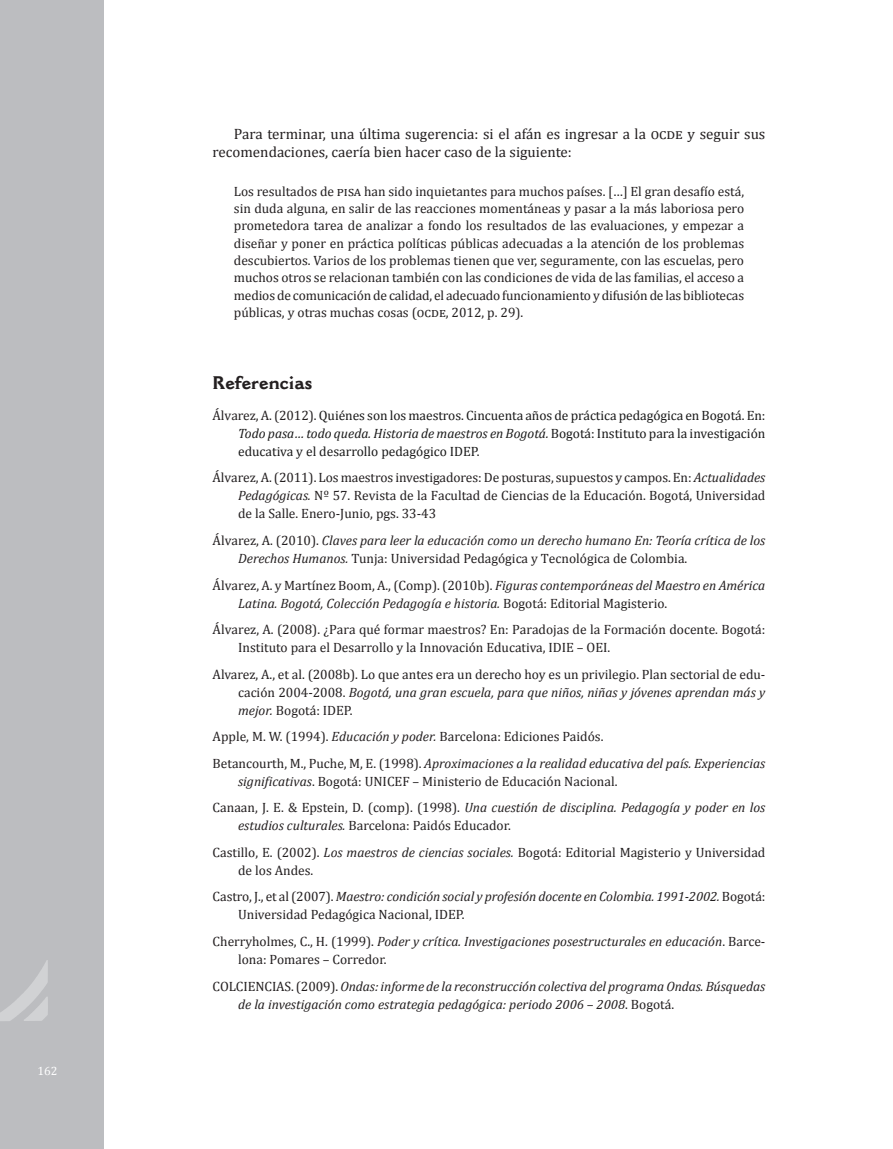
<style>
.page{position:relative;width:893px;height:1149px;background:#fff}
.page>*{position:absolute;margin:0;border:0;box-sizing:border-box;transform-origin:0 0}
.Título_2{font:700 18px "Cantoria MT Std";color:#231f20}
.C__DE_TEXTO{font:15px/18px "Cambria";color:#231f20}
.Bibliografía{font:13.5px/18px "Cambria";color:#231f20}
.Bibliografía-2{font:italic 13.5px/18px "Cambria";color:#231f20}
.Cita_textual{font:13.5px/17.2px "Cambria";color:#231f20;text-align:justify}
.Bibliografía-3{font:13.5px/18px "Cambria";color:#1a1a1a;text-align:justify}
.t1{font:12px "Cambria";color:#fff}
.s1{color:#231f20}
.s2{font-style:italic}
.s3{font-style:normal}
</style>
<div class="page">
<div style="left:0;top:0;width:104px;height:1148px;background:#bcbdc0"></div>
<svg style="left:0;top:960px;width:48px;height:60px"></svg>
<p class="t1" style="left:37px;top:1063px;width:21px">162</p>
<p class="C__DE_TEXTO" style="left:213px;top:125px;width:554px;text-indent:21px">Para terminar, una última sugerencia: si el afán es ingresar a la ocde y seguir sus recomendaciones, caería bien hacer caso de la siguiente:</p>
<p class="Cita_textual" style="left:234px;top:182px;width:512px">Los resultados de pisa han sido inquietantes para muchos países. […] El gran desafío está, sin duda alguna, en salir de las reacciones momentáneas y pasar a la más laboriosa pero prometedora tarea de analizar a fondo los resultados de las evaluaciones, y empezar a diseñar y poner en práctica políticas públicas adecuadas a la atención de los problemas descubiertos. Varios de los problemas tienen que ver, seguramente, con las escuelas, pero muchos otros se relacionan también con las condiciones de vida de las familias, el acceso a medios de comunicación de calidad, el adecuado funcionamiento y difusión de las bibliotecas públicas, y otras muchas cosas (ocde, 2012, p. 29).</p>
<p class="Título_2" style="left:213px;top:372px;width:101px">Referencias</p>
<p class="Bibliografía-3" style="left:238px;top:406px;width:529px;text-indent:-26px"><span class="s1">Álvarez, A. (2012).</span> Quiénes son los maestros. Cincuenta años de práctica pedagógica en Bogotá. En:<br><span class="s2">Todo pasa… todo queda. Historia de maestros en Bogotá.</span> Bogotá: Instituto para la investigación educativa y el desarrollo pedagógico IDEP.</p>
<p class="Bibliografía" style="left:238px;top:468px;width:529px;text-align:justify;text-indent:-26px">Álvarez, A. (2011). Los maestros investigadores: De posturas, supuestos y campos. En: <span class="s2">Actualidades Pedagógicas.</span> Nº 57. Revista de la Facultad de Ciencias de la Educación. Bogotá, Universidad de la Salle. Enero-Junio, pgs. 33-43</p>
<p class="Bibliografía-2" style="left:238px;top:530px;width:529px;text-indent:-26px"><span class="s3">Álvarez, A. (2010).</span> Claves para leer la educación como un derecho humano En: Teoría crítica de los<br>Derechos Humanos. <span class="s3">Tunja: Universidad Pedagógica y Tecnológica de Colombia.</span></p>
<p class="Bibliografía-2" style="left:238px;top:575px;width:529px;text-indent:-26px"><span class="s3">Álvarez, A. y Martínez Boom, A., (Comp). (2010b).</span> Figuras contemporáneas del Maestro en América<br>Latina. Bogotá, Colección Pedagogía e historia. <span class="s3">Bogotá: Editorial Magisterio.</span></p>
<p class="Bibliografía" style="left:238px;top:620px;width:529px;text-indent:-26px">Álvarez, A. (2008). ¿Para qué formar maestros? En: Paradojas de la Formación docente. Bogotá:<br>Instituto para el Desarrollo y la Innovación Educativa, IDIE – OEI.</p>
<p class="Bibliografía" style="left:238px;top:664px;width:529px;text-align:justify;text-indent:-26px">Alvarez, A., et al. (2008b). Lo que antes era un derecho hoy es un privilegio. Plan sectorial de edu&shy;cación 2004-2008. <span class="s2">Bogotá, una gran escuela, para que niños, niñas y jóvenes aprendan más y mejor.</span> Bogotá: IDEP.</p>
<p class="Bibliografía" style="left:213px;top:727px;width:392px">Apple, M. W. (1994). <span class="s2">Educación y poder.</span> Barcelona: Ediciones Paidós.</p>
<p class="Bibliografía" style="left:238px;top:754px;width:529px;text-indent:-26px">Betancourth, M., Puche, M, E. (1998). <span class="s2">Aproximaciones a la realidad educativa del país. Experiencias significativas</span>. Bogotá: UNICEF – Ministerio de Educación Nacional.</p>
<p class="Bibliografía-2" style="left:238px;top:797px;width:529px;text-indent:-26px"><span class="s3">Canaan, J. E. &amp; Epstein, D. (comp). (1998).</span> Una cuestión de disciplina. Pedagogía y poder en los estudios culturales. <span class="s3">Barcelona: Paidós Educador.</span></p>
<p class="Bibliografía" style="left:238px;top:843px;width:529px;text-indent:-26px">Castillo, E. (2002). <span class="s2">Los maestros de ciencias sociales.</span> Bogotá: Editorial Magisterio y Universidad de los Andes.</p>
<p class="Bibliografía" style="left:238px;top:887px;width:529px;text-indent:-26px">Castro, J., et al (2007). <span class="s2">Maestro: condición social y profesión docente en Colombia. 1991-2002.</span> Bogotá:<br>Universidad Pedagógica Nacional, IDEP.</p>
<p class="Bibliografía-2" style="left:238px;top:931px;width:529px;text-indent:-26px"><span class="s3">Cherryholmes, C., H. (1999).</span> Poder y crítica. Investigaciones posestructurales en educación<span class="s3">. Barce&shy;lona: Pomares – Corredor.</span></p>
<p class="Bibliografía-2" style="left:238px;top:976px;width:529px;text-indent:-26px"><span class="s3">COLCIENCIAS. (2009).</span> Ondas: informe de la reconstrucción colectiva del programa Ondas. Búsquedas de la investigación como estrategia pedagógica: periodo 2006 – 2008<span class="s3">. Bogotá.</span></p>
</div>
